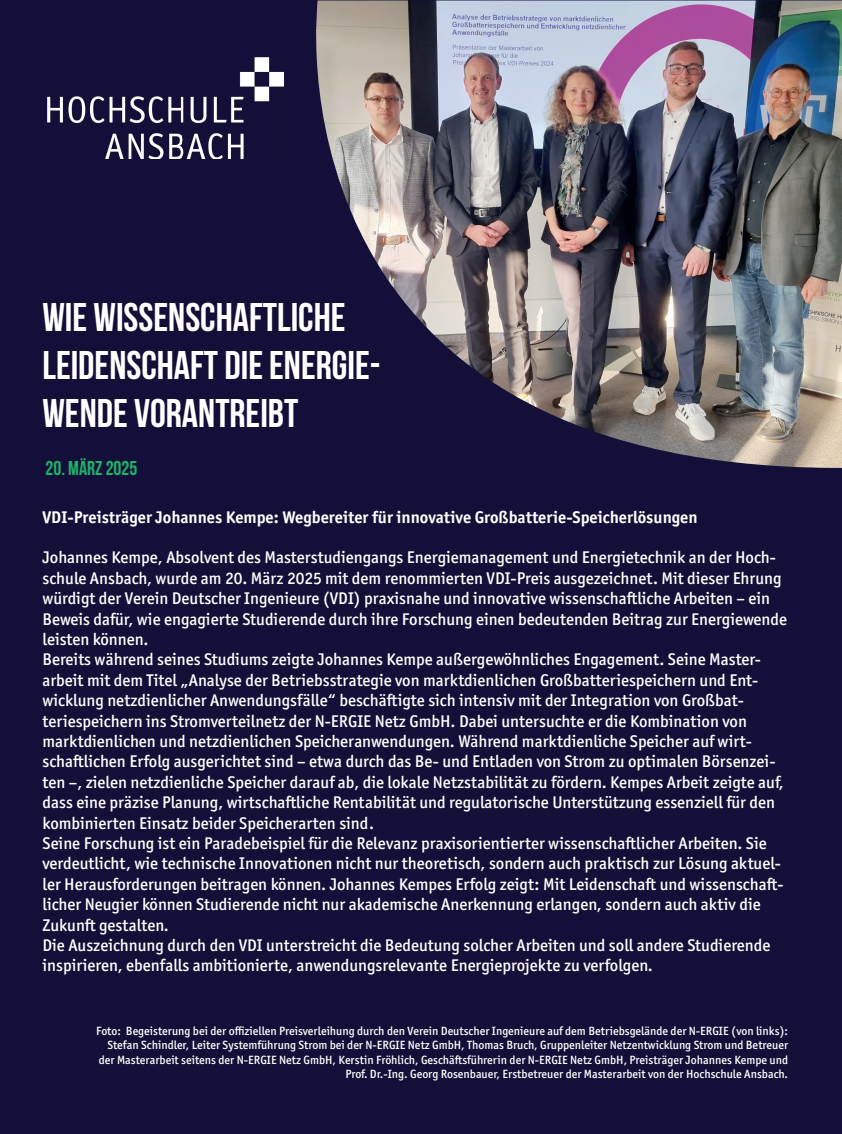
<style>
.page{position:relative;width:842px;height:1134px;background:#130f38}
.page>*{position:absolute;margin:0;border:0;box-sizing:border-box;transform-origin:0 0}
.t1{font:700 40px/48px "Bebas Neue";color:#fff}
.t2{font:700 20px "Bebas Neue";color:#1eb26a}
.t3{font:500 17px/20.4px "Officina Sans ITC Pro";color:#fff}
.t4{font:700 17px "Officina Sans ITC Pro";color:#fff}
.t5{font:500 12px/14.4px "Officina Sans ITC Pro";color:#fff;text-align:right}
</style>
<div class="page">
<img style="left:316px;top:0;width:526px;height:468px">
<img style="left:48px;top:57px;width:235px;height:102px">
<h1 class="t1" style="left:42px;top:293px;width:340px">WIE WISSENSCHAFTLICHE<br>LEIDENSCHAFT DIE ENERGIE-<br>WENDE VORANTREIBT</h1>
<p class="t2" style="left:46px;top:458px;width:93px">20. MÄRZ 2025</p>
<p class="t4" style="left:43px;top:506px;width:657px">VDI-Preisträger Johannes Kempe: Wegbereiter für innovative Großbatterie-Speicherlösungen</p>
<p class="t3" style="left:43px;top:547px;width:746px">Johannes Kempe, Absolvent des Masterstudiengangs Energiemanagement und Energietechnik an der Hoch&shy;schule Ansbach, wurde am 20. März 2025 mit dem renommierten VDI-Preis ausgezeichnet. Mit dieser Ehrung würdigt der Verein Deutscher Ingenieure (VDI) praxisnahe und innovative wissenschaftliche Arbeiten – ein Beweis dafür, wie engagierte Studierende durch ihre Forschung einen bedeutenden Beitrag zur Energiewende leisten können.<br>Bereits während seines Studiums zeigte Johannes Kempe außergewöhnliches Engagement. Seine Master&shy;arbeit mit dem Titel „Analyse der Betriebsstrategie von marktdienlichen Großbatteriespeichern und Ent&shy;wicklung netzdienlicher Anwendungsfälle“ beschäftigte sich intensiv mit der Integration von Großbat&shy;teriespeichern ins Stromverteilnetz der N-ERGIE Netz GmbH. Dabei untersuchte er die Kombination von marktdienlichen und netzdienlichen Speicheranwendungen. Während marktdienliche Speicher auf wirt&shy;schaftlichen Erfolg ausgerichtet sind – etwa durch das Be- und Entladen von Strom zu optimalen Börsenzei&shy;ten –, zielen netzdienliche Speicher darauf ab, die lokale Netzstabilität zu fördern. Kempes Arbeit zeigte auf, dass eine präzise Planung, wirtschaftliche Rentabilität und regulatorische Unterstützung essenziell für den kombinierten Einsatz beider Speicherarten sind.<br>Seine Forschung ist ein Paradebeispiel für die Relevanz praxisorientierter wissenschaftlicher Arbeiten. Sie verdeutlicht, wie technische Innovationen nicht nur theoretisch, sondern auch praktisch zur Lösung aktuel&shy;ler Herausforderungen beitragen können. Johannes Kempes Erfolg zeigt: Mit Leidenschaft und wissenschaft&shy;licher Neugier können Studierende nicht nur akademische Anerkennung erlangen, sondern auch aktiv die Zukunft gestalten.<br>Die Auszeichnung durch den VDI unterstreicht die Bedeutung solcher Arbeiten und soll andere Studierende inspirieren, ebenfalls ambitionierte, anwendungsrelevante Energieprojekte zu verfolgen.</p>
<p class="t5" style="left:96px;top:1023px;width:693px">Foto: Begeisterung bei der offiziellen Preisverleihung durch den Verein Deutscher Ingenieure auf dem Betriebsgelände der N-ERGIE (von links):<br>Stefan Schindler, Leiter Systemführung Strom bei der N-ERGIE Netz GmbH, Thomas Bruch, Gruppenleiter Netzentwicklung Strom und Betreuer der Masterarbeit seitens der N-ERGIE Netz GmbH, Kerstin Fröhlich, Geschäftsführerin der N-ERGIE Netz GmbH, Preisträger Johannes Kempe und Prof. Dr.-Ing. Georg Rosenbauer, Erstbetreuer der Masterarbeit von der Hochschule Ansbach.</p>
</div>
